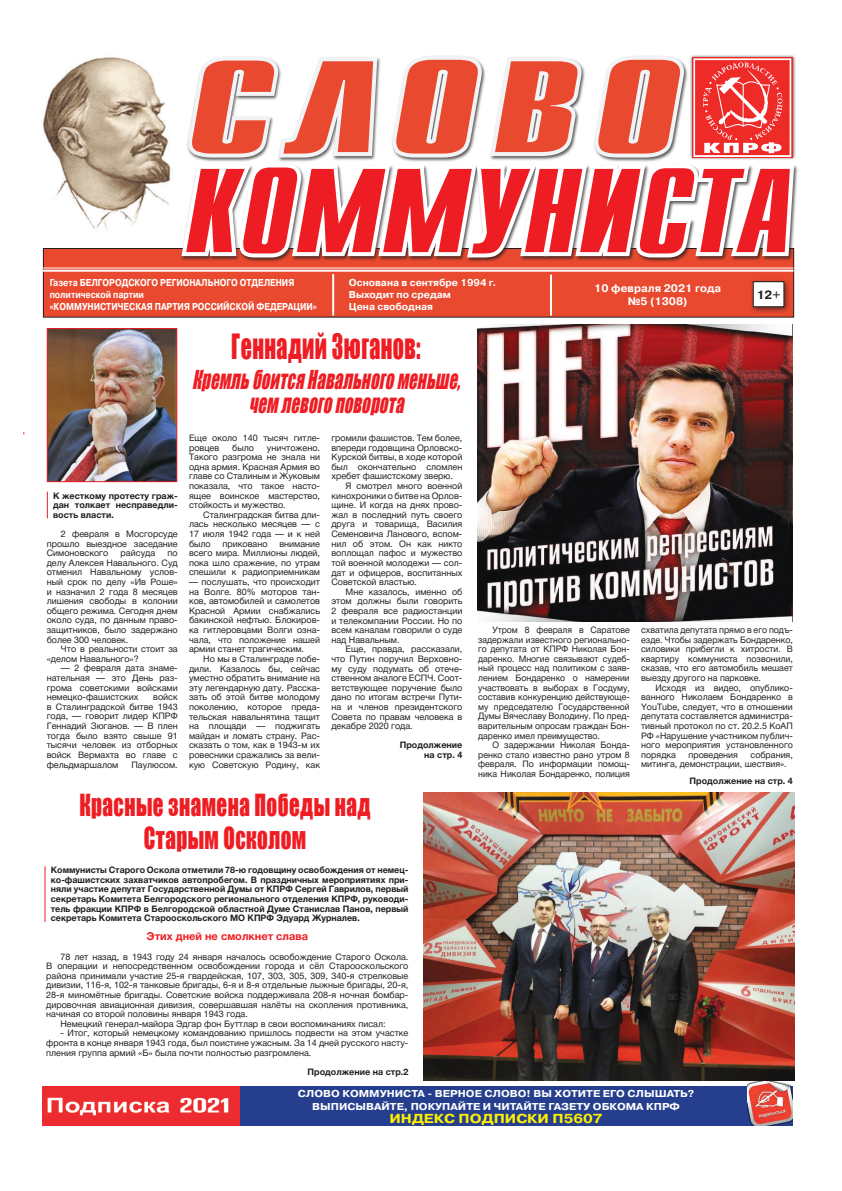
<style>
.page{position:relative;width:842px;height:1191px;background:#fff}
.page>*{position:absolute;margin:0;border:0;box-sizing:border-box;transform-origin:0 0}
.t1{font:italic 700 108px "Ukrainian Compact";color:#e9492e;scale:1.67 1}
.t2{font:italic 700 99px "Ukrainian Compact";color:#ee1d23;scale:1.12 1}
.t3{font:32px "Impact";letter-spacing:.02em;color:#ee1d23;scale:.69 1}
.t4{font:28px/33px "Impact";letter-spacing:.02em;color:#ee1d23;text-align:center;scale:.75 1}
.t5{font:italic 24px/24px "Impact";color:#ee1d23;text-align:center;scale:.69 1}
.t6{font:700 13px "Pragmatica C";color:#fff101;scale:1.15 1}
.t7{font:700 12px "Pragmatica C";color:#231f20}
.t8{font:700 11px/13.2px "Pragmatica C";color:#fff;text-align:center}
.t9{font:700 11px "Helvetica Neue Cyr";color:#ee1d23}
.t10{font:700 10px/12px "Pragmatica C";color:#fff;scale:.84 1}
.t11{font:700 10px/13px "Pragmatica C";color:#fff;text-align:center;scale:1.1 1}
.t12{font:700 10px/12px "Pragmatica C";color:#fff}
.t13{font:9px/9.6px "Helvetica Neue Cyr";color:#231f20;text-align:justify}
.t14{font:700 9px/9.6px "Helvetica Neue Cyr";color:#231f20;text-align:justify}
</style>
<div class="page">
<div style="left:43px;top:248px;width:751px;height:69px;background:#e9492e"></div>
<svg style="left:177px;top:56px;width:621px;height:235px"></svg>
<hr style="left:43px;top:268px;width:750px;height:1px;background:#fff">
<hr style="left:43px;top:270px;width:750px;height:2px;background:#fff">
<hr style="left:332px;top:274px;width:2px;height:41px;background:#fff">
<hr style="left:550px;top:274px;width:2px;height:41px;background:#fff">
<div style="left:750px;top:278px;width:41px;height:36px;background:#231f20;opacity:.75"></div>
<div style="left:753px;top:282px;width:31px;height:25px;background:#fff"></div>
<div style="left:753px;top:281px;width:31px;height:26px;border:1px solid #231f20"></div>
<div style="left:689px;top:54px;width:107px;height:107px;background:#231f20;opacity:.75"></div>
<img style="left:693px;top:57px;width:100px;height:101px">
<img style="left:43px;top:57px;width:128px;height:175px">
<img style="left:43px;top:1086px;width:197px;height:39px">
<div style="left:240px;top:1086px;width:552px;height:39px;background:#253f8e"></div>
<img style="left:747px;top:1080px;width:45px;height:45px">
<img style="left:49px;top:330px;width:126px;height:150px">
<div style="left:47px;top:328px;width:130px;height:154px;border:1px solid #ee1d23"></div>
<svg style="left:47px;top:492px;width:1px;height:26px"></svg>
<img style="left:423px;top:792px;width:371px;height:288px">
<hr style="left:45px;top:866px;width:1px;height:56px;background:#ee1d23">
<img style="left:477px;top:324px;width:315px;height:297px">
<h1 class="t1" style="left:180px;top:39px;width:314px">слово</h1>
<h2 class="t2" style="left:180px;top:148px;width:565px">коммуниста</h2>
<p class="t10" style="left:50px;top:276px;width:320px">Газета Белгородского регионального отделения политической партии<br>«Коммунистическая партия Российской Федерации»</p>
<p class="t12" style="left:349px;top:276px;width:149px">Основана в сентябре 1994 г.<br>Выходит по средам<br>Цена свободная</p>
<p class="t8" style="left:594px;top:281px;width:128px">10 февраля 2021 года №5 (1308)</p>
<h3 class="t7" style="left:757px;top:288px;width:25px">12+</h3>
<p class="t14" style="left:53px;top:490px;width:126px">К жесткому протесту граж&shy;дан толкает несправедли&shy;вость власти.</p>
<p class="t13" style="left:47px;top:529px;width:132px;text-indent:14px">2 февраля в Мосгорсуде прошло выездное заседание Симоновского</p>
<p class="t13" style="left:121px;top:548px;width:36px">райсуда</p>
<p class="t13" style="left:47px;top:548px;width:132px;text-indent:121px">по делу Алексея Навального. Суд отменил Навальному услов&shy;ный срок по делу «Ив Роше» и назначил 2 года 8 месяцев лишения свободы в колонии общего режима. Сегодня днем около суда, по данным право&shy;защитников, было задержано более 300 человек.</p>
<p class="t13" style="left:47px;top:644px;width:132px;text-indent:14px">Что в реальности стоит за «делом Навального»?</p>
<p class="t13" style="left:47px;top:663px;width:132px;text-indent:14px">— 2 февраля дата знаме&shy;нательная — это День раз&shy;грома советскими войсками немецко-фашистских</p>
<p class="t13" style="left:47px;top:692px;width:132px;text-indent:106px">войск в Сталинградской битве 1943 года, — говорит лидер КПРФ Геннадий Зюганов. — В плен тогда было взято свыше 91 тысячи человек из отборных войск Вермахта во главе с фельдмаршалом</p>
<p class="t13" style="left:131px;top:759px;width:48px">Паулюсом.</p>
<h3 class="t3" style="left:231px;top:321px;width:276px">Геннадий Зюганов:</h3>
<h3 class="t5" style="left:192px;top:367px;width:399px">КремльбоитсяНавальногоменьше, чем левогоповорота</h3>
<p class="t13" style="left:189px;top:433px;width:132px">Еще около 140 тысяч гитле&shy;ровцев</p>
<p class="t13" style="left:232px;top:443px;width:23px">было</p>
<p class="t13" style="left:189px;top:443px;width:132px;text-indent:78px">уничтожено.<br>Такого разгрома не знала ни одна армия. Красная Армия во главе со Сталиным и Жуковым показала, что такое насто&shy;ящее воинское мастерство, стойкость и мужество.</p>
<p class="t13" style="left:189px;top:510px;width:132px;text-indent:14px">Сталинградская битва дли&shy;лась несколько месяцев — с 17 июля 1942 года — и к ней было</p>
<p class="t13" style="left:223px;top:539px;width:47px">приковано</p>
<p class="t13" style="left:189px;top:539px;width:132px;text-indent:90px">внимание всего мира. Миллионы людей, пока шло сражение, по утрам спешили к радиоприемникам</p>
<p class="t13" style="left:189px;top:577px;width:132px">— послушать, что происходит на Волге. 80% моторов тан&shy;ков, автомобилей и самолетов Красной Армии снабжались бакинской нефтью. Блокиров&shy;ка гитлеровцами Волги озна&shy;чала, что положение нашей армии станет трагическим.</p>
<p class="t13" style="left:189px;top:654px;width:132px;text-indent:14px">Но мы в Сталинграде побе&shy;дили. Казалось бы, сейчас уместно обратить внимание на эту легендарную дату. Расска&shy;зать об этой битве молодому поколению, которое преда&shy;тельская навальнятина тащит на площади — поджигать майдан и ломать страну. Рас&shy;сказать о том, как в 1943-м их ровесники сражались за вели&shy;кую Советскую Родину, как</p>
<p class="t13" style="left:331px;top:433px;width:132px">громили фашистов. Тем более, впереди годовщина Орловско-Курской битвы, в ходе которой был окончательно сломлен хребет фашистскому зверю.</p>
<p class="t13" style="left:331px;top:481px;width:132px;text-indent:14px">Я смотрел много военной кинохроники о битве на Орлов&shy;щине. И когда на днях прово&shy;жал в последний путь своего друга и товарища, Василия Семеновича Ланового, вспом&shy;нил об этом. Он как никто воплощал пафос и мужество той военной молодежи — сол&shy;дат и офицеров, воспитанных Советской властью.</p>
<p class="t13" style="left:331px;top:587px;width:132px;text-indent:14px">Мне казалось, именно об этом должны были говорить 2 февраля все радиостанции и телекомпании России. Но по всем каналам говорили о суде над Навальным.</p>
<p class="t13" style="left:331px;top:644px;width:132px;text-indent:14px">Еще, правда, рассказали, что Путин поручил Верховно&shy;му суду подумать об отече&shy;ственном аналоге ЕСПЧ. Соот&shy;ветствующее поручение было дано по итогам встречи Пути&shy;на и членов президентского Совета по правам человека в декабре 2020 года.</p>
<p class="t14" style="left:400px;top:740px;width:64px;text-align:right">Продолжение на стр. 4</p>
<h3 class="t4" style="left:80px;top:787px;width:389px">Красные знамена Победы над<br>Старым Осколом</h3>
<p class="t14" style="left:51px;top:865px;width:359px">Коммунисты Старого Оскола отметили 78-ю годовщину освобождения от немец&shy;ко-фашистских захватчиков автопробегом. В праздничных мероприятиях при&shy;няли участие депутат Государственной Думы от КПРФ Сергей Гаврилов, первый секретарь Комитета Белгородского регионального отделения КПРФ, руководи&shy;тель фракции КПРФ в Белгородской областной Думе Станислав Панов, первый секретарь Комитета Старооскольского МО КПРФ Эдуард Журналев.</p>
<p class="t9" style="left:147px;top:930px;width:163px">Этих дней не смолкнет слава</p>
<p class="t13" style="left:60px;top:951px;width:349px">78 лет назад, в 1943 году 24 января началось освобождение Старого Оскола.</p>
<p class="t13" style="left:46px;top:961px;width:363px">В операции и непосредственном освобождении города и сёл Старооскольского</p>
<p class="t13" style="left:46px;top:971px;width:364px">района принимали участие 25-я гвардейская, 107, 303, 305, 309, 340-я стрелковые</p>
<p class="t13" style="left:46px;top:980px;width:364px">дивизии, 116-я, 102-я танковые бригады, 6-я и 8-я отдельные лыжные бригады, 20-я,</p>
<p class="t13" style="left:46px;top:990px;width:364px">28-я миномётные бригады. Советские войска поддерживала 208-я ночная бомбар-</p>
<p class="t13" style="left:46px;top:999px;width:364px">дировочная авиационная дивизия, совершавшая налёты на скопления противника,</p>
<p class="t13" style="left:46px;top:1009px;width:203px">начиная со второй половины января 1943 года.</p>
<p class="t13" style="left:60px;top:1019px;width:327px">Немецкий генерал-майора Эдгар фон Буттлар в свои воспоминаниях писал:</p>
<p class="t13" style="left:46px;top:1028px;width:364px;text-indent:14px">- Итог, который немецкому командованию пришлось подвести на этом участке фронта в конце января 1943 года, был поистине ужасным. За 14 дней русского насту&shy;пления группа армий «Б» была почти полностью разгромлена.</p>
<p class="t14" style="left:308px;top:1067px;width:102px">Продолжение на стр.2</p>
<p class="t13" style="left:478px;top:625px;width:153px;text-indent:14px">Утром 8 февраля в Саратове задержали известного регионально&shy;го депутата от КПРФ Николая Бон&shy;даренко. Многие связывают судеб&shy;ный процесс над политиком с заяв&shy;лением Бондаренко о намерении участвовать в выборах в Госдуму, составив конкуренцию действующе&shy;му председателю Государственной Думы Вячеславу Володину. По пред&shy;варительным опросам граждан Бон&shy;даренко имел преимущество.</p>
<p class="t13" style="left:478px;top:740px;width:153px;text-indent:14px">О задержании Николая Бонда&shy;ренко стало известно рано утром 8 февраля. По информации помощ&shy;ника Николая Бондаренко, полиция</p>
<p class="t13" style="left:641px;top:625px;width:153px">схватила депутата прямо в его подъ&shy;езде. Чтобы задержать Бондаренко, силовики прибегли к хитрости. В квартиру коммуниста позвонили, сказав, что его автомобиль мешает выезду другого на парковке.</p>
<p class="t13" style="left:641px;top:682px;width:153px;text-indent:14px">Исходя из видео, опублико&shy;ванного Николаем Бондаренко в YouTube, следует, что в отношении депутата составляется администра&shy;тивный протокол по ст. 20.2.5 КоАП РФ «Нарушение участником публич&shy;ного мероприятия установленного порядка</p>
<p class="t13" style="left:641px;top:750px;width:153px;text-indent:109px">собрания, митинга, демонстрации, шествия».</p>
<p class="t14" style="left:690px;top:776px;width:105px">Продолжение на стр. 4</p>
<p class="t13" style="left:688px;top:750px;width:51px">проведения</p>
<p class="t11" style="left:298px;top:1087px;width:362px">слово коммуниста - верное слово! вы хотите его слышать? выписывайте, покупайте и читайте газету обкома кпрф</p>
<h3 class="t6" style="left:389px;top:1111px;width:187px">индекс подписки П5607</h3>
</div>
